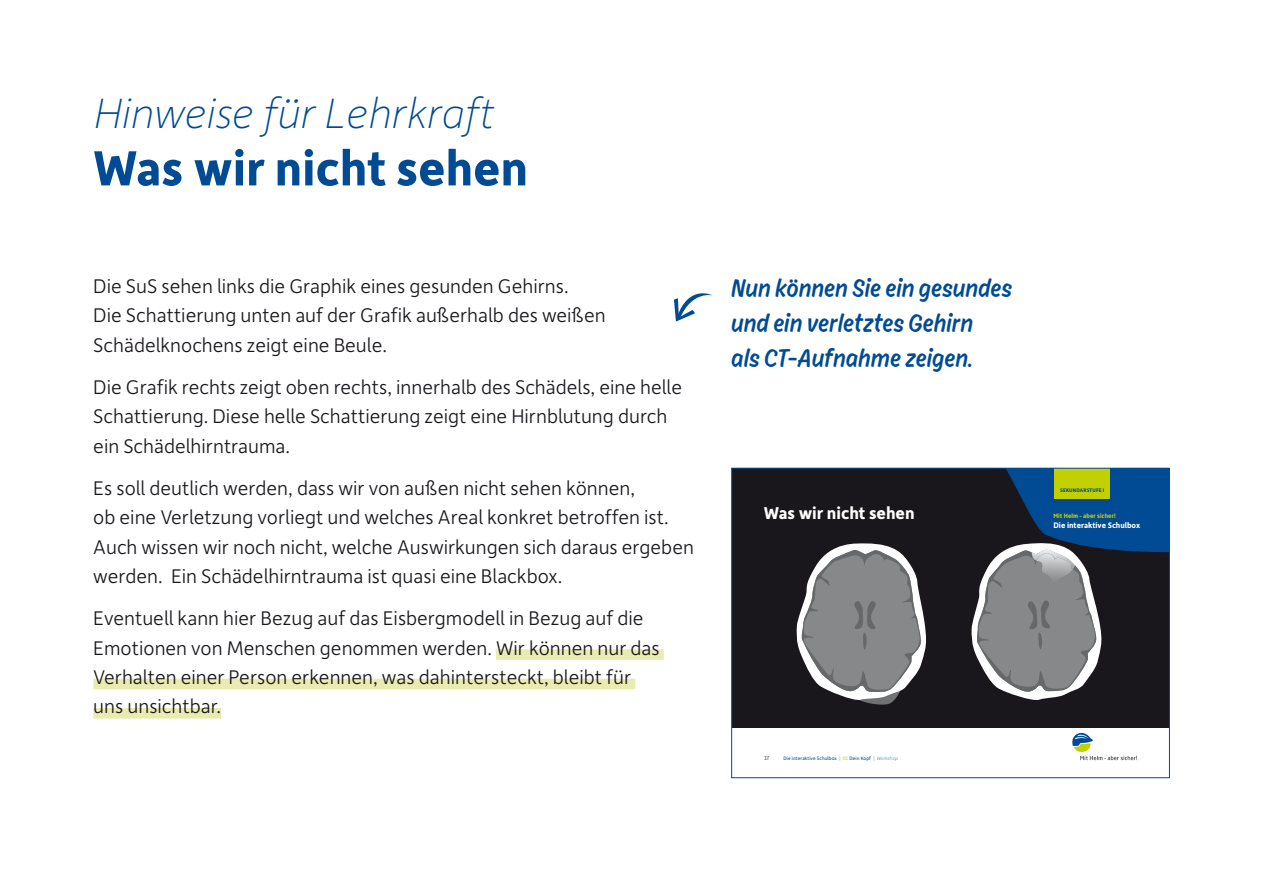
<style>
.page{position:relative;width:1263px;height:893px;background:#fff}
.page>*{position:absolute;margin:0;border:0;box-sizing:border-box;transform-origin:0 0}
.t1{font:700 52.5px "Depot New";color:#004b94}
.t2{font:italic 100 45px "Depot New";color:#004b94}
.t3{font:100 27px/35.1px "Ahkio";letter-spacing:.01em;color:#004b94}
.t4{font:300 21px/29.4px "Depot New";color:#1a171c}
.t5{font:700 18.15px "Depot New";color:#fff}
.t6{font:700 8.4px "Depot New";color:#fff}
.t7{font:6.3px "Depot New";color:#58585a}
.t8{font:700 5.85px "Neo Sans W1 G";color:#c2cf00}
.t9{font:700 5.4px "Depot New";letter-spacing:.02em;color:#004b94}
.t10{font:5.25px "Depot New";letter-spacing:.015em;color:#004b94}
.s1{font-weight:100;font-style:italic}
.s2{color:#c2cf00}
</style>
<div class="page">
<div style="left:732px;top:468px;width:437px;height:259px;background:#1a171c"></div>
<svg style="left:796px;top:543px;width:130px;height:162px"></svg>
<svg style="left:971px;top:470px;width:197px;height:230px"></svg>
<div style="left:1054px;top:468px;width:56px;height:31px;background:#c2cf00"></div>
<svg style="left:1072px;top:733px;width:65px;height:27px"></svg>
<div style="left:731px;top:468px;width:439px;height:310px;border:1px solid #004b94"></div>
<div style="left:496px;top:649px;width:168px;height:11px;background:#e9ecb0"></div>
<div style="left:93px;top:679px;width:542px;height:10px;background:#e9ecb0"></div>
<div style="left:93px;top:708px;width:128px;height:11px;background:#e9ecb0"></div>
<svg style="left:674px;top:293px;width:38px;height:29px"></svg>
<h2 class="t2" style="left:94px;top:83px;width:402px">Hinweise für Lehrkraft</h2>
<h1 class="t1" style="left:93px;top:134px;width:436px">Was wir nicht sehen</h1>
<p class="t4" style="left:93px;top:270px;width:514px">Die SuS sehen links die Graphik eines gesunden Gehirns.<br>Die Schattierung unten auf der Grafik außerhalb des weißen<br>Schädelknochens zeigt eine Beule.</p>
<p class="t4" style="left:93px;top:371px;width:590px">Die Grafik rechts zeigt oben rechts, innerhalb des Schädels, eine helle<br>Schattierung. Diese helle Schattierung zeigt eine Hirnblutung durch ein Schädelhirntrauma.</p>
<p class="t4" style="left:93px;top:472px;width:602px">Es soll deutlich werden, dass wir von außen nicht sehen können,<br>ob eine Verletzung vorliegt und welches Areal konkret betroffen ist.<br>Auch wissen wir noch nicht, welche Auswirkungen sich daraus ergeben werden. Ein Schädelhirntrauma ist quasi eine Blackbox.</p>
<p class="t4" style="left:93px;top:603px;width:568px">Eventuell kann hier Bezug auf das Eisbergmodell in Bezug auf die Emotionen von Menschen genommen werden. Wir können nur das Verhalten einer Person erkennen, was dahintersteckt, bleibt für uns unsichtbar.</p>
<p class="t3" style="left:732px;top:270px;width:282px">Nun können Sie ein gesundes und ein verletztes Gehirn<br>als CT-Aufnahme zeigen.</p>
<p class="t5" style="left:764px;top:501px;width:152px">Was wir nicht sehen</p>
<p class="t7" style="left:764px;top:754px;width:7px">17</p>
<p class="t10" style="left:783px;top:755px;width:116px">Die interaktive Schulbox <span class="s1">|</span> <span class="s2">01</span> Dein Kopf <span class="s1">| Workshop</span></p>
<p class="t9" style="left:1060px;top:487px;width:46px">SEKUNDARSTUFE I</p>
<p class="t8" style="left:1053px;top:512px;width:64px">Mit Helm – aber sicher!</p>
<p class="t6" style="left:1053px;top:520px;width:88px">Die interaktive Schulbox</p>
</div>
